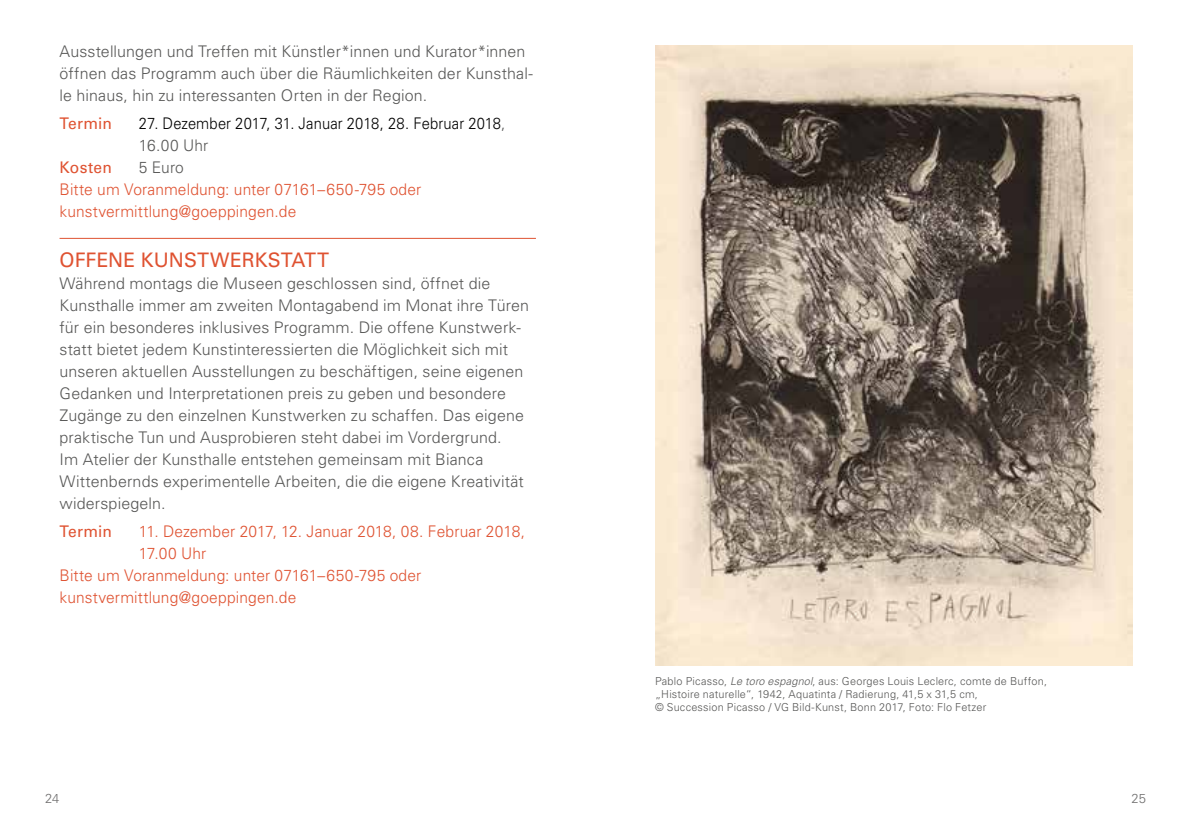
<style>
.page{position:relative;width:1191px;height:840px;background:#fff}
.page>*{position:absolute;margin:0;border:0;box-sizing:border-box;transform-origin:0 0}
.t1{font:20px "Univers LT Pro 55 Roman";letter-spacing:.005em;color:#df5231}
.t2{font:300 16px/22px "Univers LT Pro 45";letter-spacing:.01em;color:#575756}
.t3{font:300 16px/22px "Univers LT Pro 45";letter-spacing:.01em;color:#df5231}
.t4{font:300 16px/22px "Univers LT Pro 45";letter-spacing:.01em;color:#000;scale:.92 1}
.t5{font:16px "Univers LT Pro 55 Roman";letter-spacing:.015em;color:#df5231}
.t6{font:300 13px "Univers LT Pro 45";color:#706f6f}
.t7{font:300 11px/13.2px "Univers LT Pro 45";letter-spacing:.02em;color:#575756}
.s1{color:#575756}
.s2{font-style:italic}
</style>
<div class="page">
<hr style="left:60px;top:238px;width:476px;height:1px;background:#df5231">
<img style="left:655px;top:45px;width:477px;height:619px">
<p class="t2" style="left:60px;top:40px;width:475px">Ausstellungen und Treffen mit Künstler*innen und Kurator*innen öffnen das Programm auch über die Räumlichkeiten der Kunsthal&shy;le hinaus, hin zu interessanten Orten in der Region.</p>
<p class="t5" style="left:60px;top:113px;width:54px">Termin</p>
<p class="t4" style="left:139px;top:112px;width:400px">27. Dezember 2017, 31. Januar 2018, 28. Februar 2018<span class="s1">,<br>16.00 Uhr</span></p>
<p class="t5" style="left:60px;top:157px;width:54px">Kosten</p>
<p class="t2" style="left:139px;top:156px;width:46px">5 Euro</p>
<p class="t3" style="left:60px;top:178px;width:363px">Bitte um Voranmeldung: unter 07161–650-795 oder kunstvermittlung@goeppingen.de</p>
<p class="t1" style="left:60px;top:247px;width:271px">OFFENE KUNSTWERKSTATT</p>
<p class="t2" style="left:60px;top:272px;width:471px">Während montags die Museen geschlossen sind, öffnet die Kunsthalle immer am zweiten Montagabend im Monat ihre Türen für ein besonderes inklusives Programm. Die offene Kunstwerk&shy;statt bietet jedem Kunstinteressierten die Möglichkeit sich mit unseren aktuellen Ausstellungen zu beschäftigen, seine eigenen Gedanken und Interpretationen preis zu geben und besondere Zugänge zu den einzelnen Kunstwerken zu schaffen. Das eigene praktische Tun und Ausprobieren steht dabei im Vordergrund.<br>Im Atelier der Kunsthalle entstehen gemeinsam mit Bianca Wittenbernds experimentelle Arbeiten, die die eigene Kreativität widerspiegeln.</p>
<p class="t5" style="left:60px;top:521px;width:54px">Termin</p>
<p class="t3" style="left:139px;top:519px;width:387px">11. Dezember 2017, 12. Januar 2018, 08. Februar 2018,</p>
<p class="t3" style="left:139px;top:541px;width:69px">17.00 Uhr</p>
<p class="t3" style="left:60px;top:563px;width:363px">Bitte um Voranmeldung: unter 07161–650-795 oder</p>
<p class="t3" style="left:60px;top:585px;width:238px">kunstvermittlung@goeppingen.de</p>
<p class="t7" style="left:655px;top:673px;width:393px">Pablo Picasso, <span class="s2">Le toro espagnol</span>, aus: Georges Louis Leclerc, comte de Buffon, „Histoire naturelle“, 1942, Aquatinta / Radierung, 41,5 x 31,5 cm,<br>© Succession Picasso / VG Bild-Kunst, Bonn 2017, Foto: Flo Fetzer</p>
<p class="t6" style="left:45px;top:789px;width:16px">24</p>
<p class="t6" style="left:1131px;top:789px;width:16px">25</p>
</div>
